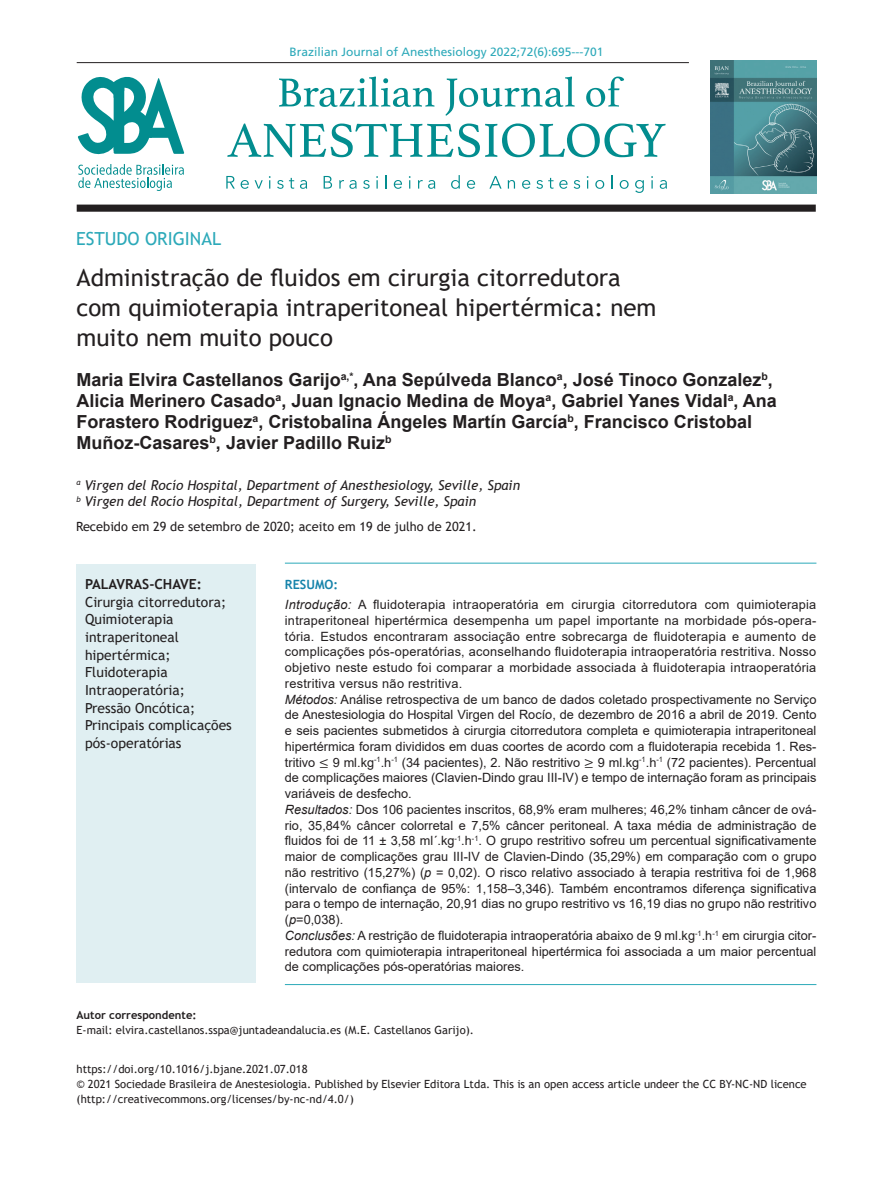
<style>
.page{position:relative;width:893px;height:1191px;background:#fff}
.page>*{position:absolute;margin:0;border:0;box-sizing:border-box;transform-origin:0 0}
.Titulo{font:24px/30px "Trebuchet MS";color:#231f20}
.Autores{font:700 18px/21px "Arial";color:#231f20}
.Definicao_do_Artigo{font:18px "Trebuchet MS";color:#2ca9b9}
.Palavras-chave_Texto{font:13.8px/17.7px "Trebuchet MS";color:#231f20}
.Palavras-chave{font:700 13.8px "Trebuchet MS";color:#231f20}
.Cargos_Instituicoes{font:italic 13.5px "Trebuchet MS";color:#231f20}
.Abstract__Resumo{font:12.75px/15.8px "Arial";color:#231f20;text-align:justify}
.Ultima_Linha_Verde_A{font:12.75px/15.8px "Arial";color:#231f20;text-align:justify}
.Abstract__Resumo-2{font:12.75px "Trebuchet MS";color:#231f20}
.Título_Abstract__Res{font:700 12.75px "Trebuchet MS";color:#1683aa}
.t1{font:12px "Frutiger LT Std";color:#2ca9b9}
.Copyright_Bjan{font:11.25px/15px "Trebuchet MS";color:#231f20}
.Contato_do_Autor{font:11.25px/15px "Trebuchet MS";color:#231f20}
.s1{font-style:italic}
.s2{font-family:"Cambria Math"}
.s3{font-weight:700}
</style>
<div class="page">
<hr style="left:77px;top:62px;width:612px;height:1px;background:#231f20">
<svg style="left:78px;top:77px;width:106px;height:114px"></svg>
<svg style="left:279px;top:77px;width:155px;height:30px"></svg>
<svg style="left:446px;top:77px;width:129px;height:39px"></svg>
<svg style="left:586px;top:77px;width:38px;height:30px"></svg>
<svg style="left:227px;top:123px;width:439px;height:34px"></svg>
<img style="left:710px;top:61px;width:106px;height:133px">
<div style="left:77px;top:205px;width:739px;height:7px;background:#231f20"></div>
<svg style="left:226px;top:176px;width:9px;height:13px"></svg>
<svg style="left:241px;top:180px;width:8px;height:9px"></svg>
<svg style="left:255px;top:180px;width:8px;height:9px"></svg>
<svg style="left:269px;top:176px;width:2px;height:13px"></svg>
<svg style="left:277px;top:178px;width:17px;height:11px"></svg>
<svg style="left:300px;top:180px;width:7px;height:9px"></svg>
<svg style="left:324px;top:176px;width:8px;height:13px"></svg>
<svg style="left:339px;top:180px;width:18px;height:9px"></svg>
<svg style="left:363px;top:180px;width:7px;height:9px"></svg>
<svg style="left:376px;top:176px;width:2px;height:13px"></svg>
<svg style="left:385px;top:175px;width:2px;height:14px"></svg>
<svg style="left:394px;top:180px;width:8px;height:9px"></svg>
<svg style="left:409px;top:176px;width:2px;height:13px"></svg>
<svg style="left:418px;top:180px;width:17px;height:9px"></svg>
<svg style="left:451px;top:175px;width:9px;height:14px"></svg>
<svg style="left:467px;top:180px;width:8px;height:9px"></svg>
<svg style="left:489px;top:176px;width:13px;height:13px"></svg>
<svg style="left:508px;top:180px;width:7px;height:9px"></svg>
<svg style="left:522px;top:180px;width:8px;height:9px"></svg>
<svg style="left:536px;top:178px;width:31px;height:11px"></svg>
<svg style="left:574px;top:180px;width:6px;height:9px"></svg>
<svg style="left:595px;top:180px;width:9px;height:9px"></svg>
<svg style="left:611px;top:175px;width:2px;height:14px"></svg>
<svg style="left:620px;top:180px;width:9px;height:9px"></svg>
<svg style="left:635px;top:180px;width:9px;height:13px"></svg>
<svg style="left:651px;top:176px;width:2px;height:13px"></svg>
<svg style="left:660px;top:180px;width:7px;height:9px"></svg>
<div style="left:77px;top:564px;width:179px;height:418px;background:#e0eff2"></div>
<hr style="left:285px;top:563px;width:531px;height:1px;background:#2ca9b9">
<hr style="left:285px;top:984px;width:531px;height:1px;background:#2ca9b9">
<p class="Definicao_do_Artigo" style="left:76px;top:227px;width:147px">ESTUDO ORIGINAL</p>
<p class="t1" style="left:289px;top:44px;width:316px">Brazilian Journal of Anesthesiology 2022;72(6):695---701</p>
<p class="Titulo" style="left:77px;top:262px;width:581px">Administração de fluidos em cirurgia citorredutora com quimioterapia intraperitoneal hipertérmica: nem muito nem muito pouco</p>
<p class="Autores" style="left:77px;top:370px;width:702px">Maria Elvira Castellanos Garijo<sup>a,*</sup>, Ana Sepúlveda Blanco<sup>a</sup>, José Tinoco Gonzalez<sup>b</sup>, Alicia Merinero Casado<sup>a</sup>, Juan Ignacio Medina de Moya<sup>a</sup>, Gabriel Yanes Vidal<sup>a</sup>, Ana Forastero Rodriguez<sup>a</sup>, Cristobalina Ángeles Martín García<sup>b</sup>, Francisco Cristobal Muñoz-Casares<sup>b</sup>, Javier Padillo Ruiz<sup>b</sup></p>
<p class="Cargos_Instituicoes" style="left:77px;top:476px;width:445px"><sup>a</sup> Virgen del Rocío Hospital, Department of Anesthesiology, Seville, Spain</p>
<p class="Cargos_Instituicoes" style="left:77px;top:493px;width:401px"><sup>b</sup> Virgen del Rocío Hospital, Department of Surgery, Seville, Spain</p>
<p class="Abstract__Resumo-2" style="left:76px;top:518px;width:402px">Recebido em 29 de setembro de 2020; aceito em 19 de julho de 2021.</p>
<p class="Palavras-chave" style="left:85px;top:575px;width:118px">PALAVRAS-CHAVE:</p>
<p class="Palavras-chave_Texto" style="left:85px;top:593px;width:143px">Cirurgia citorredutora;<br>Quimioterapia intraperitoneal hipertérmica;<br>Fluidoterapia<br>Intraoperatória;</p>
<p class="Palavras-chave_Texto" style="left:85px;top:698px;width:148px">Pressão Oncótica;<br>Principais complicações pós-operatórias</p>
<p class="Título_Abstract__Res" style="left:285px;top:576px;width:55px">RESUMO:</p>
<p class="Abstract__Resumo" style="left:285px;top:596px;width:533px"><span class="s1">Introdução:</span> A fluidoterapia intraoperatória em cirurgia citorredutora com quimioterapia intraperitoneal hipertérmica desempenha um papel importante na morbidade pós-opera&shy;tória. Estudos encontraram associação entre sobrecarga de fluidoterapia e aumento de complicações pós-operatórias, aconselhando fluidoterapia intraoperatória restritiva. Nosso objetivo neste estudo foi comparar a morbidade associada à fluidoterapia intraoperatória restritiva versus não restritiva.</p>
<p class="Abstract__Resumo" style="left:285px;top:691px;width:533px"><span class="s1">Métodos:</span> Análise retrospectiva de um banco de dados coletado prospectivamente no Serviço de Anestesiologia do Hospital Virgen del Rocío, de dezembro de 2016 a abril de 2019. Cento e seis pacientes submetidos à cirurgia citorredutora completa e quimioterapia intraperitoneal hipertérmica foram divididos em duas coortes de acordo com a fluidoterapia recebida 1. Res&shy;tritivo <span class="s2">≤</span> 9 ml.kg<sup>-1</sup>.h<sup>-1</sup> (34 pacientes), 2. Não restritivo <span class="s2">≥</span> 9 ml.kg<sup>-1</sup>.h<sup>-1</sup> (72 pacientes). Percentual de complicações maiores (Clavien-Dindo grau III-IV) e tempo de internação foram as principais variáveis de desfecho.</p>
<p class="Abstract__Resumo" style="left:285px;top:801px;width:533px"><span class="s1">Resultados:</span> Dos 106 pacientes inscritos, 68,9% eram mulheres; 46,2% tinham câncer de ová&shy;rio, 35,84% câncer colorretal e 7,5% câncer peritoneal. A taxa média de administração de fluidos foi de 11 ± 3,58 ml´.kg<sup>-1</sup>.h<sup>-1</sup>. O grupo restritivo sofreu um percentual significativamente maior de complicações grau III-IV de Clavien-Dindo (35,29%) em comparação com o grupo não restritivo (15,27%) (<span class="s1">p</span> = 0,02). O risco relativo associado à terapia restritiva foi de 1,968 (intervalo de confiança de 95%: 1,158–3,346). Também encontramos diferença significativa para o tempo de internação, 20,91 dias no grupo restritivo vs 16,19 dias no grupo não restritivo (<span class="s1">p</span>=0,038).</p>
<p class="Ultima_Linha_Verde_A" style="left:285px;top:927px;width:533px"><span class="s1">Conclusões:</span> A restrição de fluidoterapia intraoperatória abaixo de 9 ml.kg<sup>-1</sup>.h<sup>-1</sup> em cirurgia citor&shy;redutora com quimioterapia intraperitoneal hipertérmica foi associada a um maior percentual de complicações pós-operatórias maiores.</p>
<p class="Contato_do_Autor" style="left:77px;top:1007px;width:399px"><span class="s3">Autor correspondente:<br></span>E-mail: elvira.castellanos.sspa@juntadeandalucia.es (M.E. Castellanos Garijo).</p>
<p class="Copyright_Bjan" style="left:77px;top:1061px;width:233px">https://doi.org/10.1016/j.bjane.2021.07.018</p>
<p class="Copyright_Bjan" style="left:77px;top:1076px;width:732px">© 2021 Sociedade Brasileira de Anestesiologia. Published by Elsevier Editora Ltda. This is an open access article undeer the CC BY-NC-ND licence (http://creativecommons.org/licenses/by-nc-nd/4.0/)</p>
</div>
